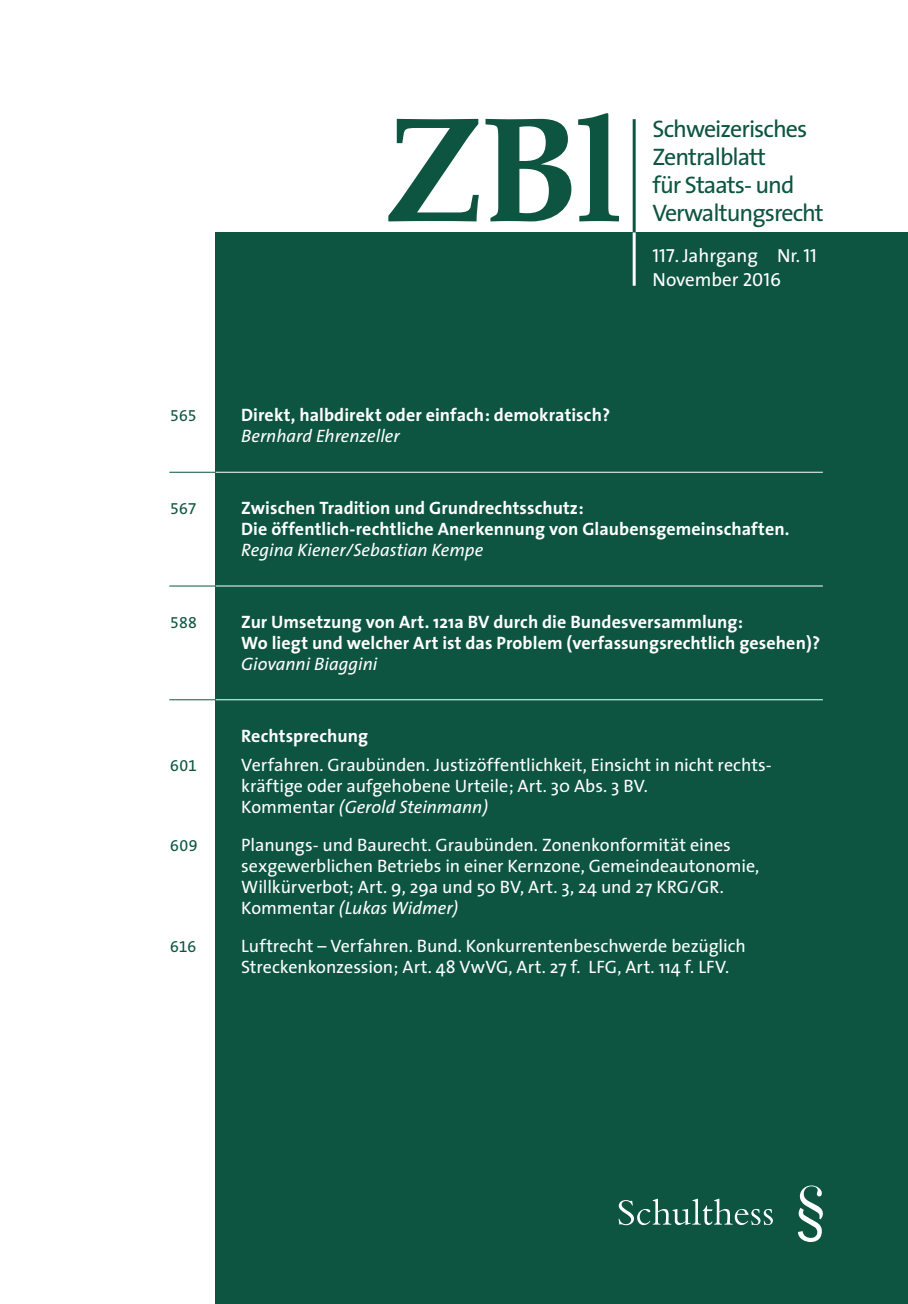
<style>
.page{position:relative;width:908px;height:1304px;background:#fff}
.page>*{position:absolute;margin:0;border:0;box-sizing:border-box;transform-origin:0 0}
.t1{font:700 150px "Palatino LT Std";color:#0d5540}
.t2{font:24px/28px "The Sans";letter-spacing:-.04em;color:#0d5540}
.t3{font:19px/24px "The Sans";color:#fff}
.t4{font:18px/21px "The Sans";color:#fff}
.t5{font:700 18px/21px "The Sans";letter-spacing:.005em;color:#fff}
.t6{font:italic 18px "The Sans";color:#fff}
.t7{font:16px "The Sans Expert";letter-spacing:.005em;color:#0d5540}
.s1{font-family:"The Sans Caps"}
.s2{font-style:italic}
</style>
<div class="page">
<div style="left:215px;top:232px;width:692px;height:1072px;background:#0d5540"></div>
<svg style="left:618px;top:1199px;width:154px;height:26px"></svg>
<svg style="left:798px;top:1185px;width:24px;height:57px"></svg>
<hr style="left:632px;top:119px;width:3px;height:113px;background:#0d5540">
<hr style="left:632px;top:232px;width:3px;height:54px;background:#fff">
<hr style="left:169px;top:472px;width:653px;height:1px;background:#0d5540">
<hr style="left:215px;top:472px;width:607px;height:1px;background:#fff">
<hr style="left:169px;top:586px;width:653px;height:1px;background:#0d5540">
<hr style="left:215px;top:585px;width:607px;height:1px;background:#fff">
<hr style="left:169px;top:699px;width:653px;height:1px;background:#0d5540">
<hr style="left:215px;top:699px;width:607px;height:1px;background:#fff">
<h1 class="t1" style="left:384px;top:82px;width:241px">ZBl</h1>
<h2 class="t2" style="left:652px;top:114px;width:172px">Schweizerisches<br>Zentralblatt<br>für Staats- und<br>Verwaltungsrecht</h2>
<p class="t3" style="left:652px;top:243px;width:166px"><span class="s1">117</span>. Jahrgang Nr. <span class="s1">11<br></span>November <span class="s1">2016</span></p>
<p class="t7" style="left:170px;top:403px;width:28px">565</p>
<p class="t5" style="left:241px;top:404px;width:370px">Direkt, halbdirekt oder einfach: demokratisch?</p>
<p class="t6" style="left:241px;top:421px;width:160px">Bernhard Ehrenzeller</p>
<p class="t7" style="left:170px;top:495px;width:28px">567</p>
<p class="t5" style="left:241px;top:497px;width:549px">Zwischen Tradition und Grundrechtsschutz:<br>Die öffentlich-rechtliche Anerkennung von Glaubensgemeinschaften.</p>
<p class="t6" style="left:241px;top:535px;width:244px">Regina Kiener/Sebastian Kempe</p>
<p class="t7" style="left:170px;top:609px;width:28px">588</p>
<p class="t5" style="left:241px;top:611px;width:580px">Zur Umsetzung von Art. 121a BV durch die Bundesversammlung:<br>Wo liegt und welcher Art ist das Problem (verfassungsrechtlich gesehen)?</p>
<p class="t6" style="left:241px;top:649px;width:138px">Giovanni Biaggini</p>
<p class="t5" style="left:241px;top:724px;width:128px">Rechtsprechung</p>
<p class="t7" style="left:170px;top:752px;width:28px">601</p>
<p class="t4" style="left:241px;top:754px;width:530px">Verfahren. Graubünden. Justizöffentlichkeit, Einsicht in nicht rechts&shy;kräftige oder aufgehobene Urteile; Art. 30 Abs. 3 BV.<br>Kommentar <span class="s2">(Gerold Steinmann)</span></p>
<p class="t7" style="left:170px;top:832px;width:29px">609</p>
<p class="t4" style="left:241px;top:834px;width:519px">Planungs- und Baurecht. Graubünden. Zonenkonformität eines sexgewerblichen Betriebs in einer Kernzone, Gemeindeautonomie, Willkürverbot; Art. 9, 29a und 50 BV, Art. 3, 24 und 27 KRG/GR.<br>Kommentar <span class="s2">(Lukas Widmer)</span></p>
<p class="t7" style="left:170px;top:933px;width:28px">616</p>
<p class="t4" style="left:241px;top:935px;width:506px">Luftrecht – Verfahren. Bund. Konkurrentenbeschwerde bezüglich<br>Streckenkonzession; Art. 48 VwVG, Art. 27 f. LFG, Art. 114 f. LFV.</p>
</div>
